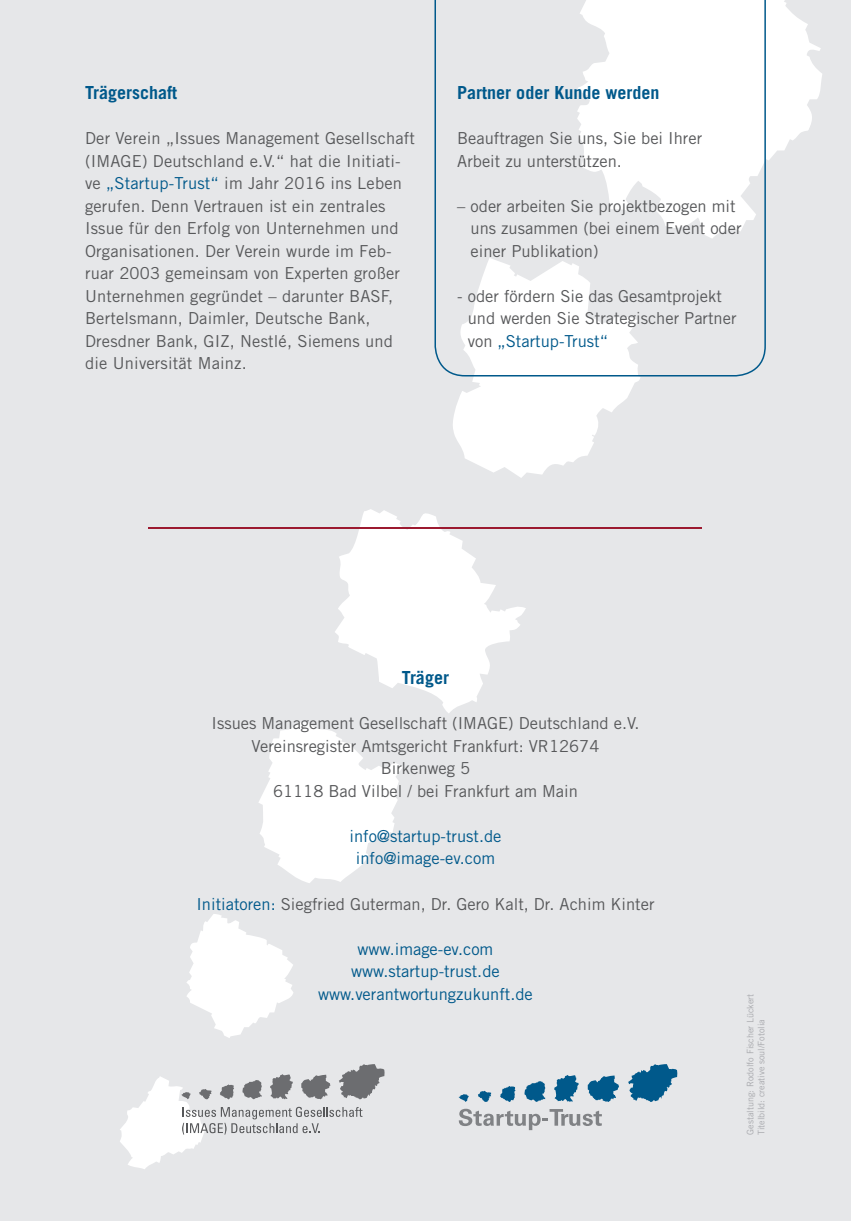
<style>
.page{position:relative;width:851px;height:1221px;background:#fff}
.page>*{position:absolute;margin:0;border:0;box-sizing:border-box;transform-origin:0 0}
.ZwischenTitel{font:700 18px "Trade Gothic LT Std";color:#00598b}
.Body{font:16.5px/22.5px "Trade Gothic LT Std";color:#57585a}
.Body-2{font:16.5px "Trade Gothic LT Std";color:#00598b}
.Body-3{font:9px/10.8px "Trade Gothic LT Std";color:#a8a9ad}
.s1{color:#00598b}
</style>
<div class="page">
<div style="left:0;top:0;width:850px;height:1220px;background:#e6e7e9"></div>
<svg style="left:766px;top:0;width:56px;height:160px;fill:#fff"></svg>
<svg style="left:453px;top:377px;width:187px;height:101px;fill:#fff"></svg>
<svg style="left:334px;top:509px;width:192px;height:204px"></svg>
<svg style="left:259px;top:722px;width:144px;height:161px"></svg>
<svg style="left:187px;top:914px;width:106px;height:124px"></svg>
<svg style="left:628px;top:1064px;width:49px;height:37px"></svg>
<svg style="left:587px;top:1075px;width:32px;height:27px"></svg>
<svg style="left:554px;top:1075px;width:24px;height:26px"></svg>
<svg style="left:524px;top:1081px;width:21px;height:20px"></svg>
<svg style="left:500px;top:1086px;width:15px;height:16px"></svg>
<svg style="left:478px;top:1090px;width:13px;height:11px"></svg>
<svg style="left:458px;top:1094px;width:11px;height:7px"></svg>
<svg style="left:458px;top:1108px;width:143px;height:22px"></svg>
<svg style="left:120px;top:1064px;width:264px;height:105px"></svg>
<hr style="left:149px;top:527px;width:553px;height:1px;background:#9c1a30">
<svg style="left:434px;top:0;width:332px;height:377px"></svg>
<p class="ZwischenTitel" style="left:85px;top:82px;width:93px">Trägerschaft</p>
<p class="Body" style="left:85px;top:127px;width:331px">Der Verein „Issues Management Gesellschaft (IMAGE) Deutschland e.V.“ hat die Initiati&shy;ve <span class="s1">„Startup-Trust“</span> im Jahr 2016 ins Leben gerufen. Denn Vertrauen ist ein zentrales Issue für den Erfolg von Unternehmen und Organisationen. Der Verein wurde im Feb&shy;ruar 2003 gemeinsam von Experten großer Unternehmen gegründet – darunter BASF, Bertelsmann, Daimler, Deutsche Bank, Dresdner Bank, GIZ, Nestlé, Siemens und die Universität Mainz.</p>
<p class="ZwischenTitel" style="left:457px;top:82px;width:204px">Partner oder Kunde werden</p>
<p class="Body" style="left:457px;top:127px;width:246px">Beauftragen Sie uns, Sie bei Ihrer<br>Arbeit zu unterstützen.</p>
<p class="Body" style="left:470px;top:194px;width:272px;text-indent:-13px">– oder arbeiten Sie projektbezogen mit uns zusammen (bei einem Event oder einer Publikation)</p>
<p class="Body" style="left:467px;top:284px;width:270px;text-indent:-11px">- oder fördern Sie das Gesamtprojekt und werden Sie Strategischer Partner von <span class="s1">„Startup-Trust“</span></p>
<p class="ZwischenTitel" style="left:402px;top:667px;width:48px">Träger</p>
<p class="Body" style="left:211px;top:712px;width:429px;text-align:center">Issues Management Gesellschaft (IMAGE) Deutschland e.V.<br>Vereinsregister Amtsgericht Frankfurt: VR12674<br>Birkenweg 5<br>61118 Bad Vilbel / bei Frankfurt am Main</p>
<p class="Body-2" style="left:349px;top:826px;width:154px">info@startup-trust.de</p>
<p class="Body-2" style="left:356px;top:848px;width:141px">info@image-ev.com</p>
<p class="Body" style="left:196px;top:892px;width:459px"><span class="s1">Initiatoren:</span> Siegfried Guterman, Dr. Gero Kalt, Dr. Achim Kinter</p>
<p class="Body-2" style="left:357px;top:938px;width:137px">www.image-ev.com</p>
<p class="Body-2" style="left:351px;top:961px;width:150px">www.startup-trust.de</p>
<p class="Body-2" style="left:318px;top:983px;width:216px">www.verantwortungzukunft.de</p>
<p class="Body-3" style="left:744px;top:1134px;width:142px;rotate:-90deg">Gestaltung: Rodolfo Fischer Lückert<br>Titelbild: creative soul/Fotolia</p>
</div>
